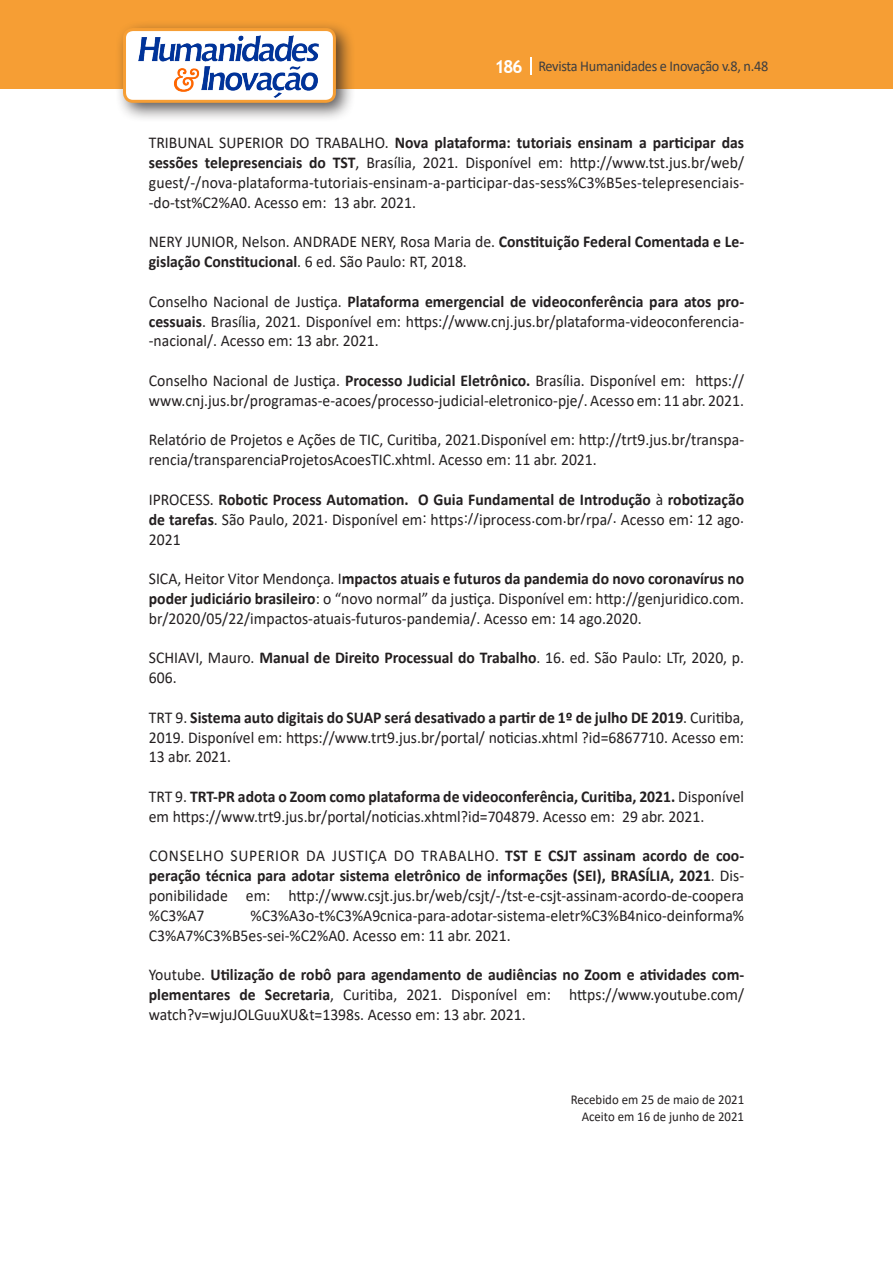
<style>
.page{position:relative;width:893px;height:1263px;background:#fff}
.page>*{position:absolute;margin:0;border:0;box-sizing:border-box;transform-origin:0 0}
.Texto{font:16.5px/19.8px "Calibri";color:#231f20;text-align:justify;scale:.95 1}
.t1{font:15px "Calibri";letter-spacing:-.02em;color:#3e3e3f;scale:.95 1}
.Texto-2{font:13.5px "Calibri";color:#231f20;scale:.95 1}
.s1{font-family:"Trebuchet MS";font-weight:700;font-size:18px;color:#fff}
.s2{font-weight:700}
</style>
<div class="page">
<div style="left:0;top:0;width:893px;height:88px;background:#f69e34"></div>
<svg style="left:530px;top:57px;width:2px;height:18px"></svg>
<div style="left:115px;top:20px;width:241px;height:103px;background:#231f20;opacity:.75"></div>
<div style="left:125px;top:30px;width:209px;height:71px;background:#fff;border-radius:9px"></div>
<img style="left:138px;top:35px;width:181px;height:62px">
<div style="left:123px;top:28px;width:213px;height:75px;border:3px solid #f69e34;border-radius:9px"></div>
<p class="t1" style="left:495px;top:56px;width:290px"><span class="s1">186</span> Revista Humanidades e Inovação v.8, n.48</p>
<p class="Texto" style="left:149px;top:133px;width:628px">TRIBUNAL SUPERIOR DO TRABALHO. <span class="s2">Nova plataforma: tutoriais ensinam a participar das sessões telepresenciais do TST</span>, Brasília, 2021. Disponível em: http://www.tst.jus.br/web/ guest/-/nova-plataforma-tutoriais-ensinam-a-participar-das-sess%C3%B5es-telepresenciais--do-tst%C2%A0. Acesso em: 13 abr. 2021.</p>
<p class="Texto" style="left:149px;top:232px;width:628px">NERY JUNIOR, Nelson. ANDRADE NERY, Rosa Maria de. <span class="s2">Constituição Federal Comentada e Le&shy;gislação Constitucional</span>. 6 ed. São Paulo: RT, 2018.</p>
<p class="Texto" style="left:149px;top:291px;width:628px">Conselho Nacional de Justiça. <span class="s2">Plataforma emergencial de videoconferência para atos pro&shy;cessuais</span>. Brasília, 2021. Disponível em: https://www.cnj.jus.br/plataforma-videoconferencia--nacional/. Acesso em: 13 abr. 2021.</p>
<p class="Texto" style="left:149px;top:370px;width:628px">Conselho Nacional de Justiça. <span class="s2">Processo Judicial Eletrônico.</span> Brasília. Disponível em: https:// www.cnj.jus.br/programas-e-acoes/processo-judicial-eletronico-pje/. Acesso em: 11 abr. 2021.</p>
<p class="Texto" style="left:149px;top:430px;width:628px">Relatório de Projetos e Ações de TIC, Curitiba, 2021.Disponível em: http://trt9.jus.br/transpa&shy;rencia/transparenciaProjetosAcoesTIC.xhtml. Acesso em: 11 abr. 2021.</p>
<p class="Texto" style="left:149px;top:489px;width:628px">IPROCESS. <span class="s2">Robotic Process Automation. O Guia Fundamental de Introdução</span> à <span class="s2">robotização de tarefas</span>. São Paulo, 2021. Disponível em: https://iprocess.com.br/rpa/. Acesso em: 12 ago.<br>2021</p>
<p class="Texto" style="left:149px;top:568px;width:628px">SICA, Heitor Vitor Mendonça. I<span class="s2">mpactos atuais e futuros da pandemia do novo coronavírus no poder judiciário brasileiro</span>: o “novo normal” da justiça. Disponível em: http://genjuridico.com. br/2020/05/22/impactos-atuais-futuros-pandemia/. Acesso em: 14 ago.2020.</p>
<p class="Texto" style="left:149px;top:647px;width:628px">SCHIAVI, Mauro. <span class="s2">Manual de Direito Processual do Trabalho</span>. 16. ed. São Paulo: LTr, 2020, p.<br>606.</p>
<p class="Texto" style="left:149px;top:707px;width:628px">TRT 9. <span class="s2">Sistema auto digitais do SUAP será desativado a partir de 1º de julho DE 2019</span>. Curitiba, 2019. Disponível em: https://www.trt9.jus.br/portal/ noticias.xhtml ?id=6867710. Acesso em:<br>13 abr. 2021.</p>
<p class="Texto" style="left:149px;top:786px;width:628px">TRT 9. <span class="s2">TRT-PR adota o Zoom como plataforma de videoconferência, Curitiba, 2021.</span> Disponível em https://www.trt9.jus.br/portal/noticias.xhtml?id=704879. Acesso em: 29 abr. 2021.</p>
<p class="Texto" style="left:149px;top:845px;width:628px">CONSELHO SUPERIOR DA JUSTIÇA DO TRABALHO. <span class="s2">TST E CSJT assinam acordo de coo&shy;peração técnica para adotar sistema eletrônico de informações (SEI), BRASÍLIA, 2021</span>. Dis&shy;ponibilidade em: http://www.csjt.jus.br/web/csjt/-/tst-e-csjt-assinam-acordo-de-coopera %C3%A7</p>
<p class="Texto" style="left:149px;top:905px;width:628px;text-indent:102px">%C3%A3o-t%C3%A9cnica-para-adotar-sistema-eletr%C3%B4nico-deinforma%<br>C3%A7%C3%B5es-sei-%C2%A0. Acesso em: 11 abr. 2021.</p>
<p class="Texto" style="left:149px;top:964px;width:628px">Youtube. <span class="s2">Utilização de robô para agendamento de audiências no Zoom e atividades com&shy;plementares de Secretaria</span>, Curitiba, 2021. Disponível em: https://www.youtube.com/ watch?v=wjuJOLGuuXU&amp;t=1398s. Acesso em: 13 abr. 2021.</p>
<p class="Texto-2" style="left:571px;top:1090px;width:184px">Recebido em 25 de maio de 2021</p>
<p class="Texto-2" style="left:582px;top:1107px;width:172px">Aceito em 16 de junho de 2021</p>
</div>
